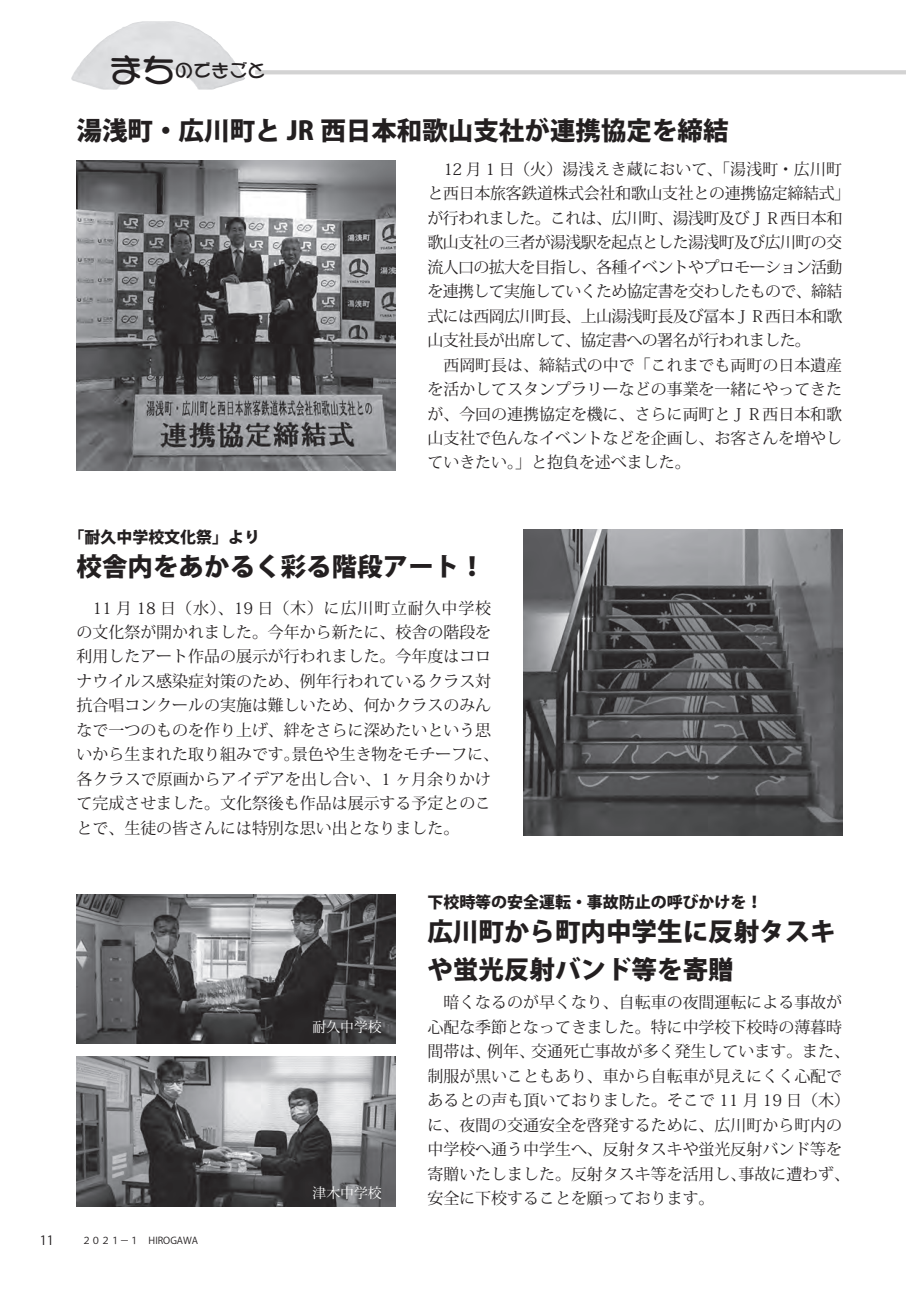
<style>
.page{position:relative;width:906px;height:1289px;background:#fff}
.page>*{position:absolute;margin:0;border:0;box-sizing:border-box;transform-origin:0 0}
.t1{font:800 25.5px/37.5px "Koz Go Pro";color:#231f20}
.t2{font:18px "HG Soei Marupoptai";color:#231f20}
.t3{font:15.9px/24.5px "Koz Min Pro";color:#231f20}
.t4{font:15.9px/24.5px "Koz Min Pro";letter-spacing:-.04em;color:#231f20}
.t5{font:800 15.9px "Koz Go Pro";color:#231f20}
.t6{font:13.8px "Koz Min Pro";color:#fff}
.t7{font:12.75px "Koz Go Pro";color:#231f20}
.t8{font:9.6px "Koz Go Pro";color:#231f20}
.s1{font-size:33px}
</style>
<div class="page">
<hr style="left:255px;top:70px;width:651px;height:4px;background:#d3d3d3">
<img style="left:71px;top:21px;width:174px;height:69px">
<img style="left:523px;top:529px;width:319px;height:306px">
<img style="left:77px;top:894px;width:318px;height:149px">
<img style="left:77px;top:1056px;width:318px;height:149px">
<img style="left:77px;top:161px;width:318px;height:309px">
<p class="t2" style="left:109px;top:61px;width:158px"><span class="s1">まち</span>のできごと</p>
<h1 class="t1" style="left:77px;top:113px;width:653px">湯浅町・広川町と JR 西日本和歌山支社が連携協定を締結</h1>
<p class="t4" style="left:427px;top:156px;width:424px">　12 月 1 日（火）湯浅えき蔵において、「湯浅町・広川町と西日本旅客鉄道株式会社和歌山支社との連携協定締結式」が行われました。これは、広川町、湯浅町及びＪＲ西日本和歌山支社の三者が湯浅駅を起点とした湯浅町及び広川町の交流人口の拡大を目指し、各種イベントやプロモーション活動を連携して実施していくため協定書を交わしたもので、締結式には西岡広川町長、上山湯浅町長及び冨本ＪＲ西日本和歌山支社長が出席して、協定書への署名が行われました。<br>　西岡町長は、締結式の中で「これまでも両町の日本遺産を活かしてスタンプラリーなどの事業を一緒にやってきたが、今回の連携協定を機に、さらに両町とＪＲ西日本和歌山支社で色んなイベントなどを企画し、お客さんを増やしていきたい。」と抱負を述べました。</p>
<p class="t5" style="left:69px;top:527px;width:193px">「耐久中学校文化祭」より</p>
<h1 class="t1" style="left:77px;top:550px;width:410px">校舎内をあかるく彩る階段アート！</h1>
<p class="t3" style="left:77px;top:595px;width:424px">　11 月 18 日（水）、19 日（木）に広川町立耐久中学校の文化祭が開かれました。今年から新たに、校舎の階段を利用したアート作品の展示が行われました。今年度はコロナウイルス感染症対策のため、例年行われているクラス対抗合唱コンクールの実施は難しいため、何かクラスのみんなで一つのものを作り上げ、絆をさらに深めたいという思いから生まれた取り組みです。景色や生き物をモチーフに、各クラスで原画からアイデアを出し合い、1 ヶ月余りかけて完成させました。文化祭後も作品は展示する予定とのことで、生徒の皆さんには特別な思い出となりました。</p>
<p class="t7" style="left:40px;top:1231px;width:16px">11</p>
<p class="t8" style="left:82px;top:1233px;width:118px">２０２１－１　HIROGAWA</p>
<p class="t6" style="left:313px;top:1017px;width:71px">耐久中学校</p>
<p class="t6" style="left:313px;top:1182px;width:71px">津木中学校</p>
<p class="t5" style="left:427px;top:892px;width:336px">下校時等の安全運転・事故防止の呼びかけを！</p>
<h1 class="t1" style="left:427px;top:915px;width:410px">広川町から町内中学生に反射タスキや蛍光反射バンド等を寄贈</h1>
<p class="t3" style="left:427px;top:989px;width:424px">　暗くなるのが早くなり、自転車の夜間運転による事故が心配な季節となってきました。特に中学校下校時の薄暮時間帯は、例年、交通死亡事故が多く発生しています。また、制服が黒いこともあり、車から自転車が見えにくく心配であるとの声も頂いておりました。そこで 11 月 19 日（木）に、夜間の交通安全を啓発するために、広川町から町内の中学校へ通う中学生へ、反射タスキや蛍光反射バンド等を寄贈いたしました。反射タスキ等を活用し、事故に遭わず、安全に下校することを願っております。</p>
</div>
